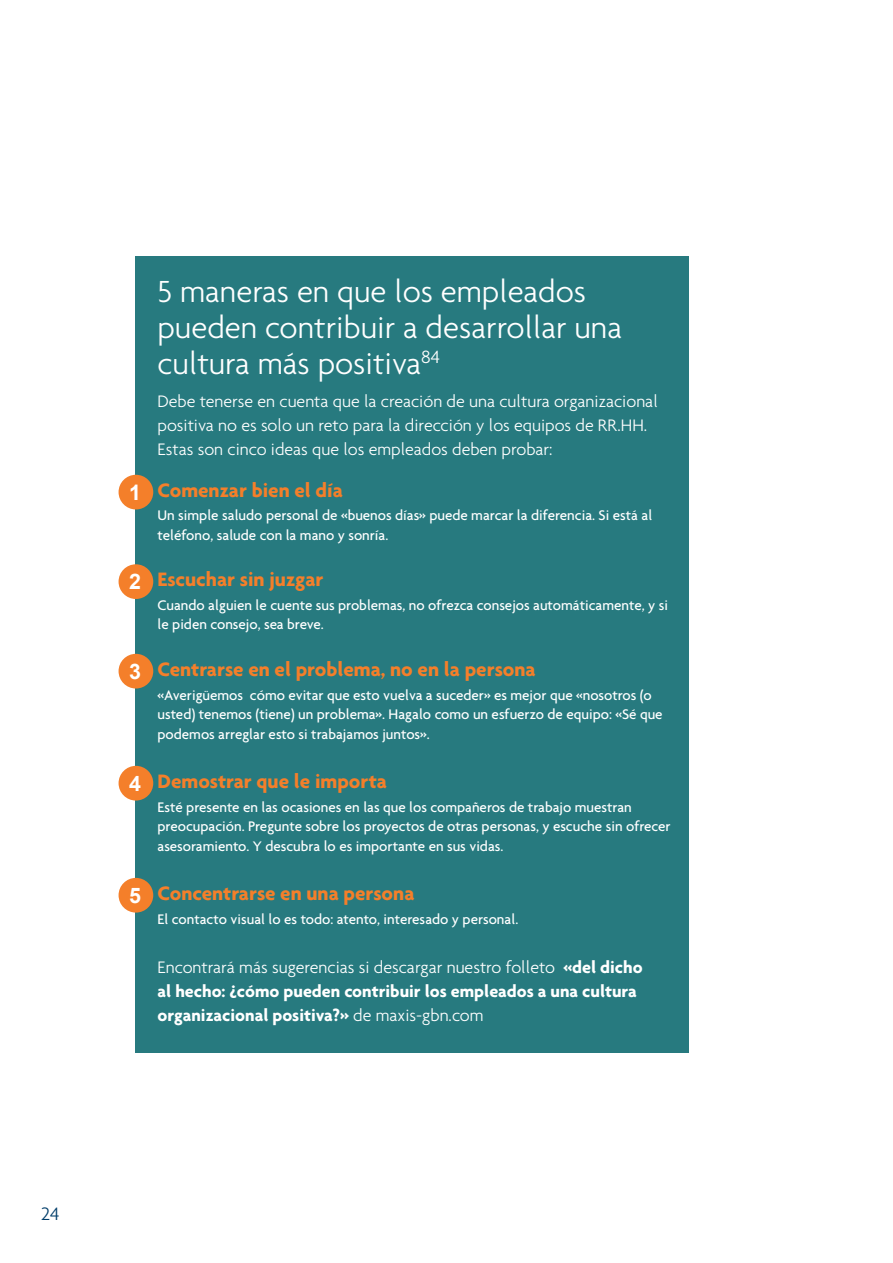
<style>
.page{position:relative;width:893px;height:1263px;background:#fff}
.page>*{position:absolute;margin:0;border:0;box-sizing:border-box;transform-origin:0 0}
.Header_2_-_16pt{font:300 33px/36px "Agenda";color:#fff}
.t1{font:700 21.45px "Arial";color:#fff}
.sub_head_2{font:700 21px "Agenda";color:#f47f2a}
.t2{font:300 19.5px "Agenda";color:#003d6a}
.Intro_Blue{font:300 18px/24px "Agenda";color:#fff}
.body_space{font:700 18px/24px "Agenda";color:#fff}
.body_space-2{font:500 15px/19.5px "Agenda";color:#fff}
.s1{font-weight:300}
</style>
<div class="page">
<div style="left:135px;top:256px;width:553px;height:797px;background:#277a7f"></div>
<div style="left:119px;top:475px;width:34px;height:34px;background:#f47f2a;border-radius:50%"></div>
<div style="left:119px;top:564px;width:34px;height:35px;background:#f47f2a;border-radius:50%"></div>
<div style="left:119px;top:654px;width:34px;height:34px;background:#f47f2a;border-radius:50%"></div>
<div style="left:119px;top:766px;width:34px;height:34px;background:#f47f2a;border-radius:50%"></div>
<div style="left:119px;top:878px;width:34px;height:34px;background:#f47f2a;border-radius:50%"></div>
<p class="t1" style="left:129px;top:478px;width:13px">1</p>
<p class="t1" style="left:129px;top:568px;width:13px">2</p>
<p class="t1" style="left:129px;top:657px;width:13px">3</p>
<p class="t1" style="left:129px;top:769px;width:13px">4</p>
<p class="t1" style="left:129px;top:881px;width:13px">5</p>
<p class="Header_2_-_16pt" style="left:158px;top:273px;width:466px">5 maneras en que los empleados pueden contribuir a desarrollar una cultura más positiva<sup>84</sup></p>
<p class="Intro_Blue" style="left:158px;top:389px;width:502px">Debe tenerse en cuenta que la creación de una cultura organizacional positiva no es solo un reto para la dirección y los equipos de RR.HH.<br>Estas son cinco ideas que los empleados deben probar:</p>
<p class="sub_head_2" style="left:158px;top:477px;width:187px">Comenzar bien el día</p>
<p class="body_space-2" style="left:158px;top:505px;width:496px">Un simple saludo personal de «buenos días» puede marcar la diferencia. Si está al teléfono, salude con la mano y sonría.</p>
<p class="sub_head_2" style="left:158px;top:567px;width:167px">Escuchar sin juzgar</p>
<p class="body_space-2" style="left:158px;top:595px;width:512px">Cuando alguien le cuente sus problemas, no ofrezca consejos automáticamente, y si le piden consejo, sea breve.</p>
<p class="sub_head_2" style="left:158px;top:656px;width:380px">Centrarse en el problema, no en la persona</p>
<p class="body_space-2" style="left:158px;top:684px;width:507px">«Averigüemos cómo evitar que esto vuelva a suceder» es mejor que «nosotros (o usted) tenemos (tiene) un problema». Hagalo como un esfuerzo de equipo: «Sé que podemos arreglar esto si trabajamos juntos».</p>
<p class="sub_head_2" style="left:158px;top:768px;width:231px">Demostrar que le importa</p>
<p class="body_space-2" style="left:158px;top:796px;width:515px">Esté presente en las ocasiones en las que los compañeros de trabajo muestran preocupación. Pregunte sobre los proyectos de otras personas, y escuche sin ofrecer asesoramiento. Y descubra lo es importante en sus vidas.</p>
<p class="sub_head_2" style="left:158px;top:880px;width:258px">Concentrarse en una persona</p>
<p class="body_space-2" style="left:158px;top:909px;width:362px">El contacto visual lo es todo: atento, interesado y personal.</p>
<p class="body_space" style="left:158px;top:955px;width:487px"><span class="s1">Encontrará más sugerencias si descargar nuestro folleto</span> «del dicho al hecho: ¿cómo pueden contribuir los empleados a una cultura organizacional positiva?» <span class="s1">de maxis-gbn.com</span></p>
<h3 class="t2" style="left:41px;top:1203px;width:20px">24</h3>
</div>
